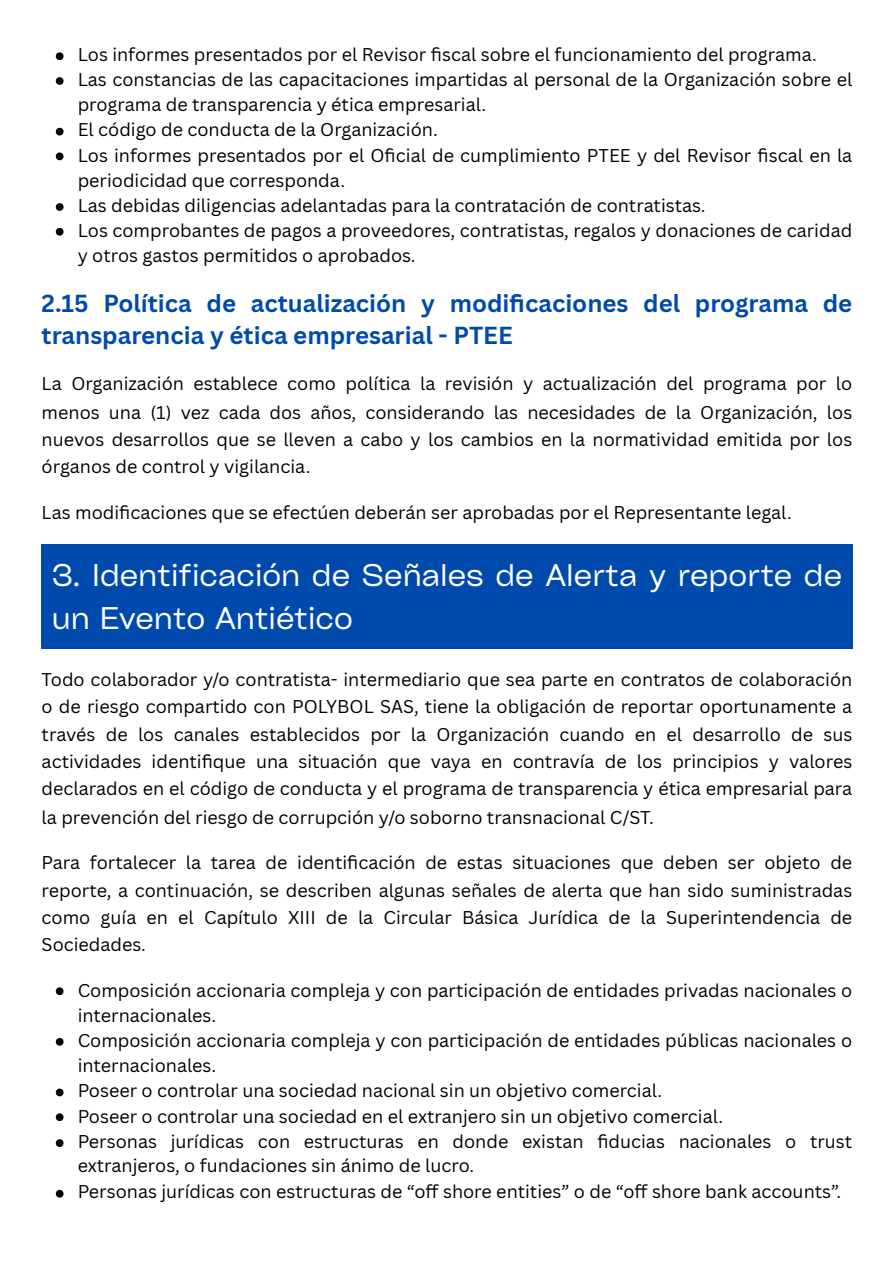
<style>
.page{position:relative;width:894px;height:1263px;background:#fff}
.page>*{position:absolute;margin:0;border:0;box-sizing:border-box;transform-origin:0 0}
.t1{font:30px/42.8px "Cy Grotesk Key";color:#fff}
.t2{font:700 24px/32.7px "Canva Sans";color:#004aad}
.t3{font:18px/27.3px "Canva Sans";color:#000}
</style>
<div class="page">
<svg style="left:56px;top:52px;width:7px;height:8px"></svg>
<svg style="left:56px;top:77px;width:7px;height:8px"></svg>
<svg style="left:56px;top:128px;width:7px;height:7px"></svg>
<svg style="left:56px;top:153px;width:7px;height:7px"></svg>
<svg style="left:56px;top:203px;width:7px;height:8px"></svg>
<svg style="left:56px;top:228px;width:7px;height:8px"></svg>
<div style="left:42px;top:544px;width:810px;height:105px;background:#004aad"></div>
<svg style="left:56px;top:987px;width:7px;height:8px"></svg>
<svg style="left:56px;top:1038px;width:7px;height:8px"></svg>
<svg style="left:56px;top:1089px;width:7px;height:7px"></svg>
<svg style="left:56px;top:1113px;width:7px;height:8px"></svg>
<svg style="left:56px;top:1139px;width:7px;height:8px"></svg>
<svg style="left:56px;top:1190px;width:7px;height:7px"></svg>
<p class="t3" style="left:78px;top:40px;width:740px">Los informes presentados por el Revisor fiscal sobre el funcionamiento del programa.</p>
<p class="t3" style="left:78px;top:66px;width:775px;line-height:25.8px">Las constancias de las capacitaciones impartidas al personal de la Organización sobre el programa de transparencia y ética empresarial.</p>
<p class="t3" style="left:78px;top:115px;width:361px">El código de conducta de la Organización.</p>
<p class="t3" style="left:78px;top:143px;width:775px;line-height:24.8px">Los informes presentados por el Ofi cial de cumplimiento PTEE y del Revisor fiscal en la periodicidad que corresponda.</p>
<p class="t3" style="left:78px;top:191px;width:629px">Las debidas diligencias adelantadas para la contratación de contratistas.</p>
<p class="t3" style="left:78px;top:218px;width:775px;line-height:24.8px">Los comprobantes de pagos a proveedores, contratistas, regalos y donaciones de caridad y otros gastos permitidos o aprobados.</p>
<h1 class="t2" style="left:42px;top:286px;width:811px">2.15 Política de actualización y modifi caciones del programa de transparencia y ética empresarial - PTEE</h1>
<p class="t3" style="left:42px;top:370px;width:811px;text-align:justify">La Organización establece como política la revisión y actualización del programa por lo menos una (1) vez cada dos años, considerando las necesidades de la Organización, los nuevos desarrollos que se lleven a cabo y los cambios en la normatividad emitida por los órganos de control y vigilancia.</p>
<p class="t3" style="left:42px;top:498px;width:751px">Las modifi caciones que se efectúen deberán ser aprobadas por el Representante legal.</p>
<p class="t1" style="left:52px;top:553px;width:791px">3. Identificación de Señales de Alerta y reporte de un Evento Antiético</p>
<p class="t3" style="left:42px;top:666px;width:811px;text-align:justify">Todo colaborador y/o contratista- intermediario que sea parte en contratos de colaboración o de riesgo compartido con POLYBOL SAS, tiene la obligación de reportar oportunamente a través de los canales establecidos por la Organización cuando en el desarrollo de sus actividades identifi que una situación que vaya en contravía de los principios y valores declarados en el código de conducta y el programa de transparencia y ética empresarial para la prevención del riesgo de corrupción y/o soborno transnacional C/ST.</p>
<p class="t3" style="left:42px;top:848px;width:811px;text-align:justify">Para fortalecer la tarea de identifi cación de estas situaciones que deben ser objeto de reporte, a continuación, se describen algunas señales de alerta que han sido suministradas como guía en el Capítulo XIII de la Circular Básica Jurídica de la Superintendencia de Sociedades.</p>
<p class="t3" style="left:78px;top:977px;width:775px;line-height:24.8px">Composición accionaria compleja y con participación de entidades privadas nacionales o internacionales.</p>
<p class="t3" style="left:78px;top:1028px;width:775px;line-height:24.8px">Composición accionaria compleja y con participación de entidades públicas nacionales o internacionales.</p>
<p class="t3" style="left:78px;top:1076px;width:586px">Poseer o controlar una sociedad nacional sin un objetivo comercial.</p>
<p class="t3" style="left:78px;top:1102px;width:647px">Poseer o controlar una sociedad en el extranjero sin un objetivo comercial.</p>
<p class="t3" style="left:78px;top:1128px;width:775px;line-height:24.8px">Personas jurídicas con estructuras en donde existan fi ducias nacionales o trust extranjeros, o fundaciones sin ánimo de lucro.</p>
<p class="t3" style="left:78px;top:1177px;width:764px">Personas jurídicas con estructuras de “off shore entities” o de “off shore bank accounts”.</p>
</div>
